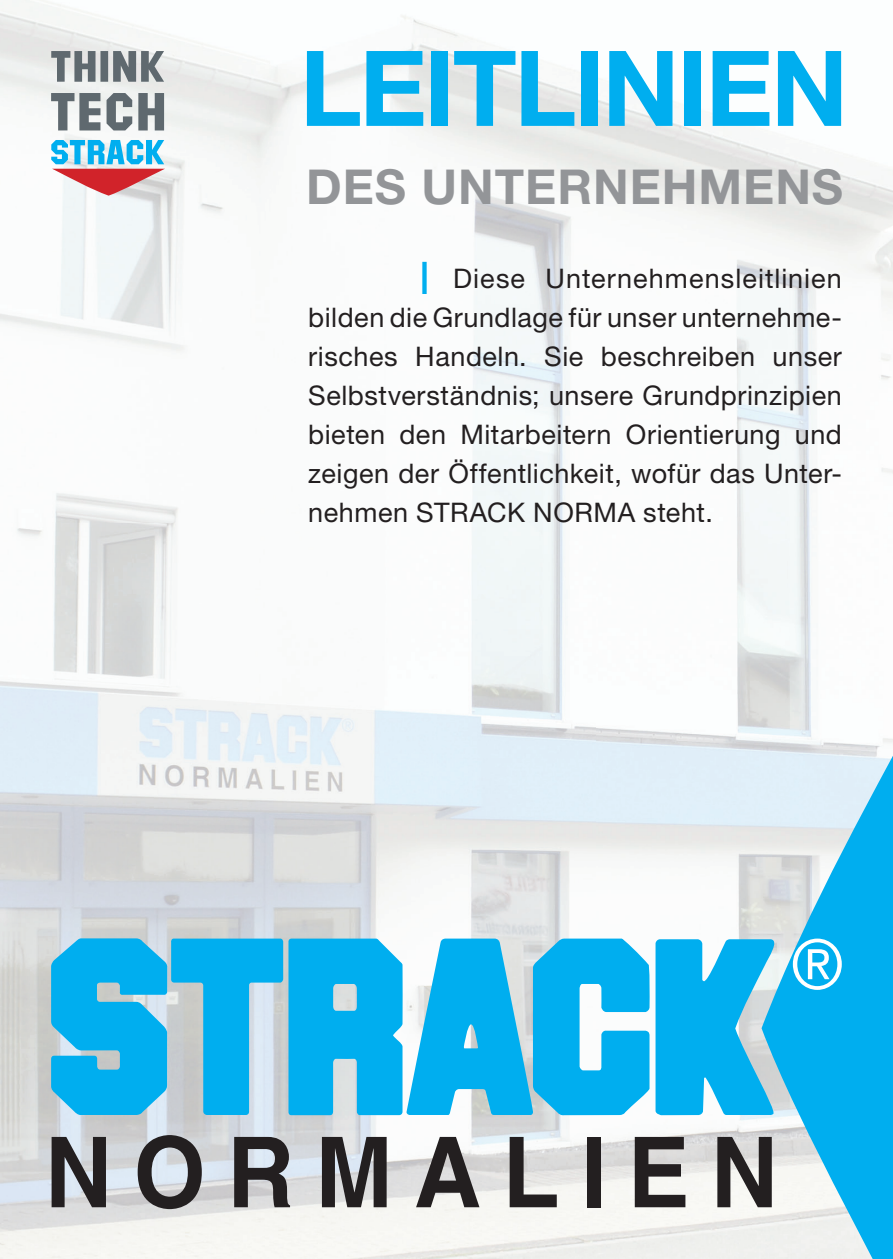
<style>
.page{position:relative;width:893px;height:1259px;background:#fff}
.page>*{position:absolute;margin:0;border:0;box-sizing:border-box;transform-origin:0 0}
.t1{font:700 104.7px "Helvetica Neue LT Std";letter-spacing:-.025em;color:#00aeef}
.t2{font:700 48px "Helvetica Neue LT Std";letter-spacing:.02em;color:#939598}
.t3{font:27px/39px "Helvetica Neue LT Std";letter-spacing:.02em;color:#231f20;text-align:justify}
.s1{font-size:45px;color:#00aeef}
</style>
<div class="page">
<img style="left:0;top:0;width:893px;height:1259px">
<svg style="left:761px;top:659px;width:132px;height:600px"></svg>
<svg style="left:793px;top:938px;width:49px;height:52px"></svg>
<svg style="left:52px;top:1137px;width:54px;height:70px;background:#636366"></svg>
<svg style="left:138px;top:1135px;width:64px;height:74px;background:#7b7c7f"></svg>
<svg style="left:234px;top:1137px;width:56px;height:70px;background:#666567"></svg>
<svg style="left:322px;top:1137px;width:65px;height:70px;background:#5e5c5e"></svg>
<svg style="left:416px;top:1137px;width:63px;height:70px"></svg>
<svg style="left:510px;top:1137px;width:47px;height:70px"></svg>
<div style="left:587px;top:1137px;width:13px;height:70px;background:#231f20"></div>
<svg style="left:635px;top:1137px;width:50px;height:70px"></svg>
<svg style="left:717px;top:1137px;width:55px;height:70px"></svg>
<svg style="left:51px;top:938px;width:729px;height:177px;background:#3bbbeb"></svg>
<svg style="left:51px;top:140px;width:114px;height:56px"></svg>
<svg style="left:51px;top:93px;width:113px;height:37px"></svg>
<svg style="left:51px;top:51px;width:113px;height:31px;background:#969c9f"></svg>
<h1 class="t1" style="left:300px;top:24px;width:550px">LEITLINIEN</h1>
<h2 class="t2" style="left:306px;top:157px;width:539px">DES UNTERNEHMENS</h2>
<p class="t3" style="left:308px;top:259px;width:535px;text-indent:111px"><span class="s1">I</span> Diese Unternehmensleit linien bil den die Grundlage für unser unternehme&shy;risches Handeln. Sie beschreiben unser Selbstverständnis; unsere Grundprinzipien bieten den Mitarbeitern Orientierung und zeigen der Öffentlichkeit, wofür das Unter&shy;nehmen STRACK NORMA steht.</p>
</div>
